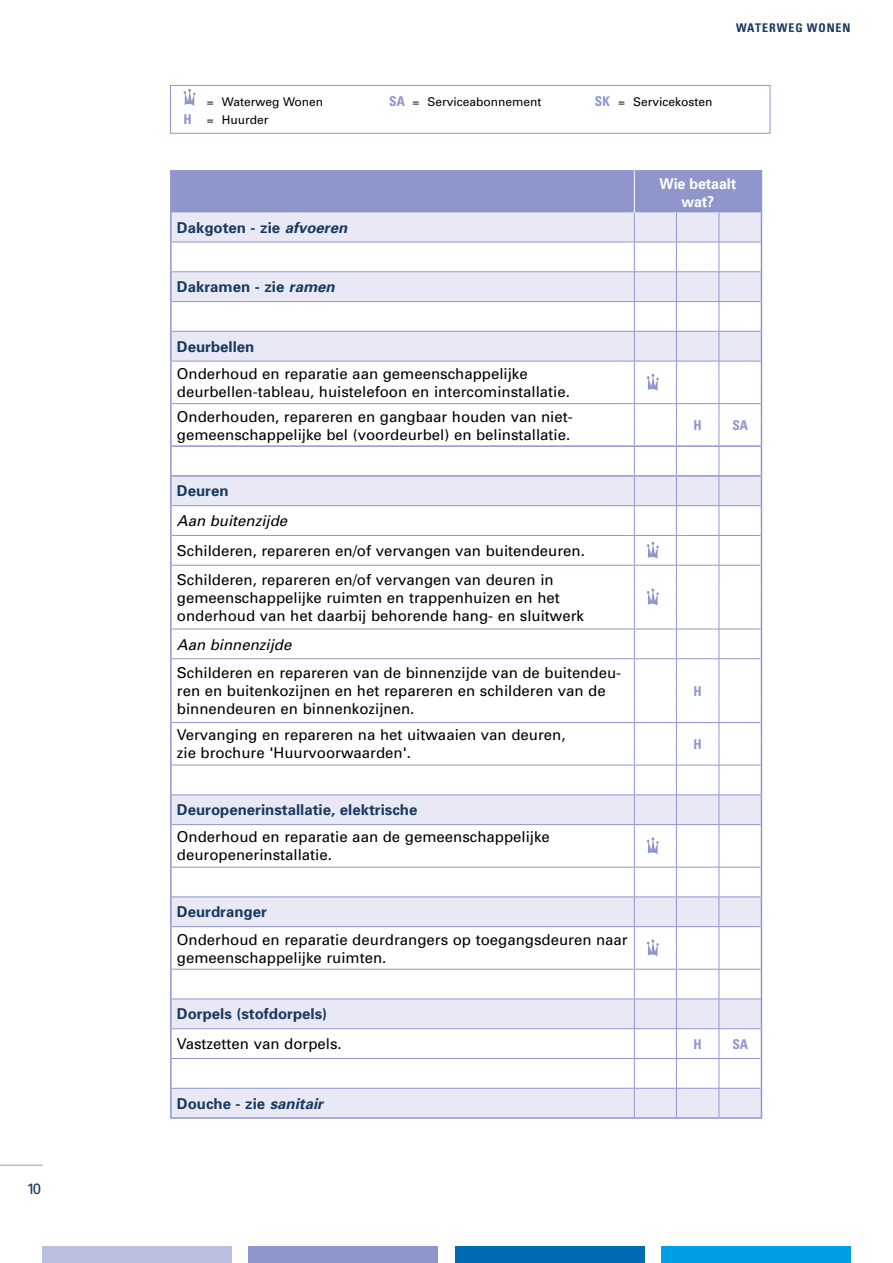
<style>
.page{position:relative;width:893px;height:1263px;background:#fff}
.page>*{position:absolute;margin:0;border:0;box-sizing:border-box;transform-origin:0 0}
.t1{font:15px/18px "Univers";color:#000}
.t2{font:700 15px "Univers";color:#193a5f}
.t3{font:italic 15px "Univers";color:#000}
.t4{font:700 15px/18px "Univers";letter-spacing:-.01em;color:#fff;text-align:center;scale:.95 1}
.t5{font:15px "Univers";color:#193a5f}
.t6{font:700 condensed 13.5px "Univers";color:#8f96cb}
.t7{font:12px/18px "Univers";color:#000}
.t8{font:700 condensed 12px "Univers";letter-spacing:.075em;color:#193a5f}
.s1{font-weight:700;font-stretch:condensed;font-size:13.5px;color:#8f96cb}
.s2{font-style:italic}
</style>
<div class="page">
<hr style="left:0;top:1165px;width:43px;height:1px;background:#8f96cb">
<div style="left:43px;top:1246px;width:189px;height:17px;background:#bcbfe1"></div>
<div style="left:249px;top:1246px;width:189px;height:17px;background:#8f96cb"></div>
<div style="left:455px;top:1246px;width:189px;height:17px;background:#0069b4"></div>
<div style="left:661px;top:1246px;width:189px;height:17px;background:#009fe3"></div>
<hr style="left:170px;top:1117px;width:464px;height:2px;background:#8f96cb">
<hr style="left:634px;top:1117px;width:42px;height:2px;background:#8f96cb">
<hr style="left:676px;top:1117px;width:43px;height:2px;background:#8f96cb">
<hr style="left:719px;top:1117px;width:43px;height:2px;background:#8f96cb">
<svg style="left:170px;top:170px;width:592px;height:947px"></svg>
<svg style="left:184px;top:89px;width:12px;height:17px"></svg>
<div style="left:170px;top:85px;width:600px;height:49px;border:1px solid #8f96cb"></div>
<p class="t5" style="left:27px;top:1179px;width:16px">10</p>
<p class="t8" style="left:736px;top:20px;width:116px">WATERWEG WONEN</p>
<p class="t7" style="left:184px;top:92px;width:141px;text-indent:23px">= Waterweg Wonen<br><span class="s1">H</span> = Huurder</p>
<p class="t7" style="left:389px;top:92px;width:154px"><span class="s1">SA</span> = Serviceabonnement</p>
<p class="t7" style="left:595px;top:92px;width:119px"><span class="s1">SK</span> = Servicekosten</p>
<p class="t2" style="left:177px;top:218px;width:172px">Dakgoten - zie <span class="s2">afvoeren</span></p>
<p class="t2" style="left:177px;top:277px;width:159px">Dakramen - zie <span class="s2">ramen</span></p>
<p class="t4" style="left:660px;top:174px;width:82px">Wie betaalt wat?</p>
<p class="t2" style="left:177px;top:337px;width:79px">Deurbellen</p>
<p class="t1" style="left:177px;top:364px;width:394px">Onderhoud en reparatie aan gemeenschappelijke deurbellen-tableau, huistelefoon en intercominstallatie.</p>
<p class="t1" style="left:177px;top:407px;width:397px">Onderhouden, repareren en gangbaar houden van niet&shy;gemeenschappelijke bel (voordeurbel) en belinstallatie.</p>
<p class="t6" style="left:694px;top:417px;width:10px">H</p>
<p class="t6" style="left:732px;top:417px;width:17px">SA</p>
<p class="t2" style="left:177px;top:481px;width:53px">Deuren</p>
<p class="t3" style="left:177px;top:511px;width:112px">Aan buitenzijde</p>
<p class="t1" style="left:177px;top:536px;width:410px;line-height:28.8px">Schilderen, repareren en/of vervangen van buitendeuren.<br>Schilderen, repareren en/of vervangen van deuren in</p>
<p class="t1" style="left:177px;top:588px;width:409px">gemeenschappelijke ruimten en trappenhuizen en het onderhoud van het daarbij behorende hang- en sluitwerk</p>
<p class="t3" style="left:177px;top:635px;width:116px">Aan binnenzijde</p>
<p class="t1" style="left:177px;top:664px;width:446px">Schilderen en repareren van de binnenzijde van de buitendeu&shy;ren en buitenkozijnen en het repareren en schilderen van de binnendeuren en binnenkozijnen.</p>
<p class="t6" style="left:694px;top:683px;width:10px">H</p>
<p class="t1" style="left:177px;top:726px;width:390px">Vervanging en repareren na het uitwaaien van deuren, zie brochure 'Huurvoorwaarden'.</p>
<p class="t6" style="left:694px;top:736px;width:10px">H</p>
<p class="t2" style="left:177px;top:800px;width:242px">Deuropenerinstallatie, elektrische</p>
<p class="t1" style="left:177px;top:828px;width:375px">Onderhoud en reparatie aan de gemeenschappelijke deuropenerinstallatie.</p>
<p class="t2" style="left:177px;top:902px;width:92px">Deurdranger</p>
<p class="t1" style="left:177px;top:930px;width:452px">Onderhoud en reparatie deurdrangers op toegangsdeuren naar gemeenschappelijke ruimten.</p>
<p class="t2" style="left:177px;top:1004px;width:152px">Dorpels (stofdorpels)</p>
<p class="t1" style="left:177px;top:1035px;width:166px">Vastzetten van dorpels.</p>
<p class="t6" style="left:694px;top:1036px;width:10px">H</p>
<p class="t6" style="left:732px;top:1036px;width:17px">SA</p>
<p class="t2" style="left:177px;top:1094px;width:148px">Douche - zie <span class="s2">sanitair</span></p>
</div>
